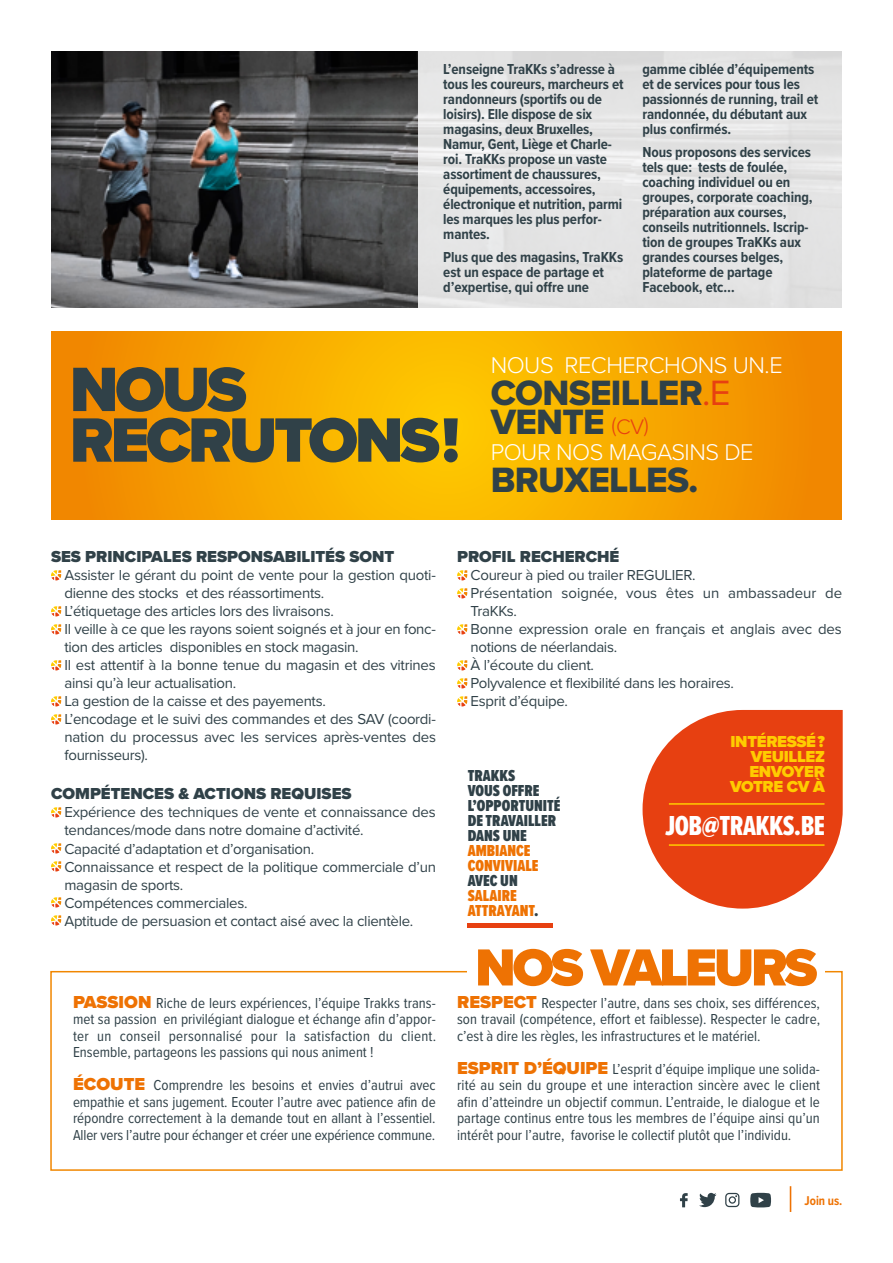
<style>
.page{position:relative;width:893px;height:1263px;background:#fff}
.page>*{position:absolute;margin:0;border:0;box-sizing:border-box;transform-origin:0 0}
.t1{font:900 64.95px "Proxima Nova";letter-spacing:-.05em;color:#304148}
.t2{font:900 54px "Proxima Nova";letter-spacing:-.06em;color:#ee7203}
.t3{font:36.45px/28.5px "Proxima Nova Extrabld";letter-spacing:-.02em;color:#304148}
.t4{font:28.5px "Proxima Nova Ex Cn Extrabld";letter-spacing:-.02em;color:#fff}
.t5{font:300 23.55px "Proxima Nova";letter-spacing:-.02em;color:#fff}
.t6{font:900 16.5px/15px "Proxima Nova Ex Cn";color:#304148}
.Intertitre{font:900 16.5px "Proxima Nova";color:#304148}
.t7{font:900 16.5px/15px "Proxima Nova";letter-spacing:-.02em;color:#fc0;text-align:right}
.Texte{font:15px/18px "Proxima Nova";letter-spacing:-.02em;color:#304148}
.t8{font:15px/16.5px "Proxima Nova Cond";color:#304148;text-align:justify}
.t9{font:700 15px/15px "Proxima Nova Cond";letter-spacing:-.005em;color:#304148}
.t10{font:700 13.2px "Proxima Nova Cond";color:#ee7203;scale:.95 1}
.s1{font-family:"Proxima Nova";color:#e74011}
.s2{font-family:"Proxima Nova";font-weight:300;font-size:21.9px;color:#e74011}
.s3{font-family:"Proxima Nova";font-weight:900;font-size:18px;color:#ee7203}
.s4{color:#ee7203}
</style>
<div class="page">
<svg style="left:51px;top:570px;width:10px;height:10px"></svg>
<svg style="left:51px;top:606px;width:10px;height:10px"></svg>
<svg style="left:51px;top:624px;width:10px;height:10px"></svg>
<svg style="left:51px;top:660px;width:10px;height:10px"></svg>
<svg style="left:51px;top:696px;width:10px;height:10px"></svg>
<svg style="left:51px;top:714px;width:10px;height:10px"></svg>
<svg style="left:51px;top:807px;width:10px;height:10px"></svg>
<svg style="left:51px;top:843px;width:10px;height:10px"></svg>
<svg style="left:51px;top:861px;width:10px;height:10px"></svg>
<svg style="left:51px;top:897px;width:10px;height:10px"></svg>
<svg style="left:51px;top:915px;width:10px;height:10px"></svg>
<svg style="left:457px;top:570px;width:10px;height:10px"></svg>
<svg style="left:457px;top:588px;width:10px;height:10px"></svg>
<svg style="left:457px;top:624px;width:10px;height:10px"></svg>
<svg style="left:457px;top:660px;width:10px;height:10px"></svg>
<svg style="left:457px;top:678px;width:10px;height:10px"></svg>
<svg style="left:457px;top:696px;width:10px;height:10px"></svg>
<div style="left:50px;top:971px;width:793px;height:200px;border:2px solid #f18700"></div>
<svg style="left:790px;top:1186px;width:1px;height:26px"></svg>
<svg style="left:725px;top:1193px;width:14px;height:14px"></svg>
<svg style="left:680px;top:1193px;width:8px;height:14px"></svg>
<svg style="left:699px;top:1193px;width:18px;height:14px"></svg>
<svg style="left:750px;top:1193px;width:21px;height:14px"></svg>
<img style="left:51px;top:51px;width:367px;height:256px">
<svg style="left:418px;top:51px;width:424px;height:257px;background:#e4e4e4"></svg>
<svg style="left:51px;top:331px;width:791px;height:189px;background:#f7a600"></svg>
<div style="left:468px;top:943px;width:357px;height:46px;background:#fff"></div>
<svg style="left:643px;top:710px;width:200px;height:198px"></svg>
<hr style="left:669px;top:803px;width:155px;height:2px;background:#fc0">
<hr style="left:669px;top:844px;width:155px;height:2px;background:#fc0">
<hr style="left:468px;top:923px;width:85px;height:4px;background:#e74011">
<p class="t9" style="left:443px;top:61px;width:182px">L’enseigne TraKKs s’adresse à tous les coureurs, marcheurs et randonneurs (sportifs ou de loisirs). Elle dispose de six magasins, deux Bruxelles,<br>Namur, Gent, Liège et Charle&shy;roi. TraKKs propose un vaste assortiment de chaussures, équipements, accessoires, électronique et nutrition, parmi les marques les plus perfor&shy;mantes.</p>
<p class="t9" style="left:443px;top:249px;width:181px">Plus que des magasins, TraKKs est un espace de partage et d’expertise, qui offre une</p>
<p class="t9" style="left:642px;top:61px;width:177px">gamme ciblée d’équipements et de services pour tous les passionnés de running, trail et randonnée, du débutant aux plus confirmés.</p>
<p class="t9" style="left:642px;top:144px;width:172px">Nous proposons des services tels que: tests de foulée, coaching individuel ou en groupes, corporate coaching, préparation aux courses, conseils nutritionnels. Iscrip&shy;tion de groupes TraKKs aux grandes courses belges, plateforme de partage<br>Facebook, etc…</p>
<p class="t1" style="left:70px;top:341px;width:179px">NOUS</p>
<p class="t1" style="left:70px;top:392px;width:392px">RECRUTONS !</p>
<p class="t5" style="left:491px;top:347px;width:293px">NOUS RECHERCHONS UN.E</p>
<p class="t3" style="left:491px;top:378px;width:241px">CONSEILLER<span class="s1">.E<br></span>VENTE <span class="s2">(CV)</span></p>
<p class="t5" style="left:491px;top:434px;width:264px">POUR NOS MAGASINS DE</p>
<p class="t3" style="left:491px;top:465px;width:209px">BRUXELLES.</p>
<p class="Intertitre" style="left:51px;top:545px;width:345px">SES PRINCIPALES RESPONSABILITÉS SONT</p>
<p class="Texte" style="left:64px;top:566px;width:373px">Assister le gérant du point de vente pour la gestion quoti&shy;dienne des stocks et des réassortiments.</p>
<p class="Texte" style="left:64px;top:602px;width:271px">L’étiquetage des articles lors des livraisons.</p>
<p class="Texte" style="left:64px;top:620px;width:373px">Il veille à ce que les rayons soient soignés et à jour en fonc&shy;tion des articles disponibles en stock magasin.</p>
<p class="Texte" style="left:64px;top:656px;width:373px">Il est attentif à la bonne tenue du magasin et des vitrines ainsi qu’à leur actualisation.</p>
<p class="Texte" style="left:64px;top:692px;width:263px">La gestion de la caisse et des payements.</p>
<p class="Texte" style="left:64px;top:710px;width:373px;text-align:justify">L’encodage et le suivi des commandes et des SAV (coordi&shy;nation du processus avec les services après-ventes des fournisseurs).</p>
<p class="Intertitre" style="left:51px;top:782px;width:302px">COMPÉTENCES &amp; ACTIONS REQUISES</p>
<p class="Texte" style="left:64px;top:803px;width:373px">Expérience des techniques de vente et connaissance des tendances/mode dans notre domaine d’activité.</p>
<p class="Texte" style="left:64px;top:839px;width:251px">Capacité d’adaptation et d’organisation.</p>
<p class="Texte" style="left:64px;top:857px;width:373px">Connaissance et respect de la politique commerciale d’un magasin de sports.</p>
<p class="Texte" style="left:64px;top:893px;width:185px">Compétences commerciales.</p>
<p class="Texte" style="left:64px;top:911px;width:350px">Aptitude de persuasion et contact aisé avec la clientèle.</p>
<p class="t8" style="left:73px;top:994px;width:365px"><span class="s3">PASSION</span> Riche de leurs expériences, l’équipe Trakks trans&shy;met sa passion en privilégiant dialogue et échange afin d’appor&shy;ter un conseil personnalisé pour la satisfaction du client.<br>Ensemble, partageons les passions qui nous animent !</p>
<p class="t8" style="left:73px;top:1076px;width:364px"><span class="s3">ÉCOUTE</span> Comprendre les besoins et envies d’autrui avec empathie et sans jugement. Ecouter l’autre avec patience afin de répondre correctement à la demande tout en allant à l’essentiel.<br>Aller vers l’autre pour échanger et créer une expérience commune.</p>
<p class="Intertitre" style="left:457px;top:545px;width:164px">PROFIL RECHERCHÉ</p>
<p class="Texte" style="left:471px;top:566px;width:227px">Coureur à pied ou trailer REGULIER.</p>
<p class="Texte" style="left:471px;top:584px;width:373px">Présentation soignée, vous êtes un ambassadeur de<br>TraKKs.</p>
<p class="Texte" style="left:471px;top:620px;width:373px">Bonne expression orale en français et anglais avec des notions de néerlandais.</p>
<p class="Texte" style="left:471px;top:656px;width:125px">À l’écoute du client.</p>
<p class="Texte" style="left:471px;top:674px;width:265px">Polyvalence et flexibilité dans les horaires.</p>
<p class="Texte" style="left:471px;top:692px;width:99px">Esprit d’équipe.</p>
<p class="t6" style="left:468px;top:768px;width:94px">TRAKKS<br>VOUS OFFRE<br>L’OPPORTUNITÉ<br>DE TRAVAILLER<br>DANS UNE<br><span class="s4">AMBIANCE<br>CONVIVIALE<br></span>AVEC UN<br><span class="s4">SALAIRE<br>ATTRAYANT</span>.</p>
<p class="t7" style="left:730px;top:734px;width:96px">INTÉRESSÉ ?</p>
<p class="t7" style="left:730px;top:749px;width:96px">VEUILLEZ<br>ENVOYER<br>VOTRE CV À</p>
<p class="t4" style="left:665px;top:804px;width:161px">JOB@TRAKKS.BE</p>
<p class="t2" style="left:475px;top:927px;width:344px">NOS VALEURS</p>
<p class="t8" style="left:457px;top:994px;width:364px"><span class="s3">RESPECT</span> Respecter l’autre, dans ses choix, ses différences, son travail (compétence, effort et faiblesse). Respecter le cadre, c’est à dire les règles, les infrastructures et le matériel.</p>
<p class="t8" style="left:457px;top:1060px;width:364px"><span class="s3">ESPRIT D’ÉQUIPE</span> L’esprit d’équipe implique une solida&shy;rité au sein du groupe et une interaction sincère avec le client afin d’atteindre un objectif commun. L’entraide, le dialogue et le partage continus entre tous les membres de l’équipe ainsi qu’un intérêt pour l’autre, favorise le collectif plutôt que l’individu.</p>
<p class="t10" style="left:804px;top:1191px;width:41px">Join us.</p>
</div>
